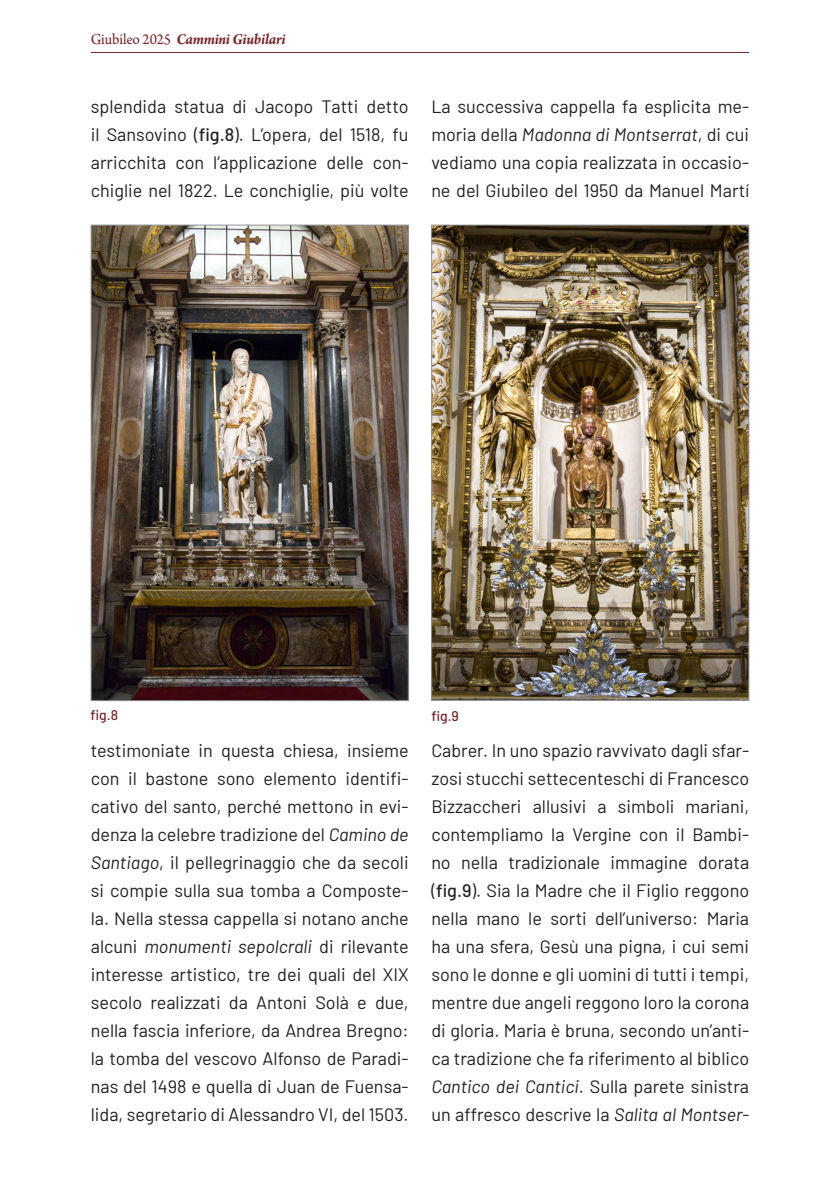
<style>
.page{position:relative;width:840px;height:1191px;background:#fff}
.page>*{position:absolute;margin:0;border:0;box-sizing:border-box;transform-origin:0 0}
.t1{font:18px/28px "Barlow";color:#231f20;text-align:justify}
.t2{font:italic 700 16px "Arno Pro";letter-spacing:-.015em;color:#792329;scale:.95 1}
.t3{font:500 14px "Barlow";color:#792329}
.s1{font-weight:400;font-style:normal}
.s2{font-weight:500}
.s3{font-style:italic}
</style>
<div class="page">
<hr style="left:91px;top:52px;width:657px;height:1px;background:#792329">
<img style="left:93px;top:227px;width:313px;height:472px">
<div style="left:91px;top:225px;width:317px;height:476px;border:1px solid #939598"></div>
<img style="left:433px;top:227px;width:313px;height:471px">
<div style="left:431px;top:225px;width:317px;height:475px;border:1px solid #939598"></div>
<p class="t2" style="left:91px;top:30px;width:206px"><span class="s1">Giubileo 2025</span> Cammini Giubilari</p>
<p class="t1" style="left:91px;top:91px;width:319px">splendida statua di Jacopo Tatti detto il Sansovino (<span class="s2">fig.8</span>). L’opera, del 1518, fu arricchita con l’applicazione delle con&shy;chiglie nel 1822. Le conchiglie, più volte</p>
<p class="t1" style="left:431px;top:91px;width:319px">La successiva cappella fa esplicita me&shy;moria della <span class="s3">Madonna di Montserrat</span>, di cui vediamo una copia realizzata in occasio&shy;ne del Giubileo del 1950 da Manuel Martí</p>
<p class="t3" style="left:90px;top:705px;width:29px">fig.8</p>
<p class="t3" style="left:431px;top:706px;width:29px">fig.9</p>
<p class="t1" style="left:91px;top:735px;width:319px">testimoniate in questa chiesa, insieme con il bastone sono elemento identifi&shy;cativo del santo, perché mettono in evi&shy;denza la celebre tradizione del <span class="s3">Camino de Santiago</span>, il pellegrinaggio che da secoli si compie sulla sua tomba a Composte&shy;la. Nella stessa cappella si notano anche alcuni <span class="s3">monumenti sepolcrali</span> di rilevante interesse artistico, tre dei quali del XIX secolo realizzati da Antoni Solà e due, nella fascia inferiore, da Andrea Bregno: la tomba del vescovo Alfonso de Paradi&shy;nas del 1498 e quella di Juan de Fuensa&shy;lida, segretario di Alessandro VI, del 1503.</p>
<p class="t1" style="left:431px;top:735px;width:319px">Cabrer. In uno spazio ravvivato dagli sfar&shy;zosi stucchi settecenteschi di Francesco Bizzaccheri allusivi a simboli mariani, contempliamo la Vergine con il Bambi&shy;no nella tradizionale immagine dorata (<span class="s2">fig.9</span>). Sia la Madre che il Figlio reggono nella mano le sorti dell’universo: Maria ha una sfera, Gesù una pigna, i cui semi sono le donne e gli uomini di tutti i tempi, mentre due angeli reggono loro la corona di gloria. Maria è bruna, secondo un’anti&shy;ca tradizione che fa riferimento al biblico <span class="s3">Cantico dei Cantici</span>. Sulla parete sinistra un affresco descrive la <span class="s3">Salita al Montser-</span></p>
</div>
